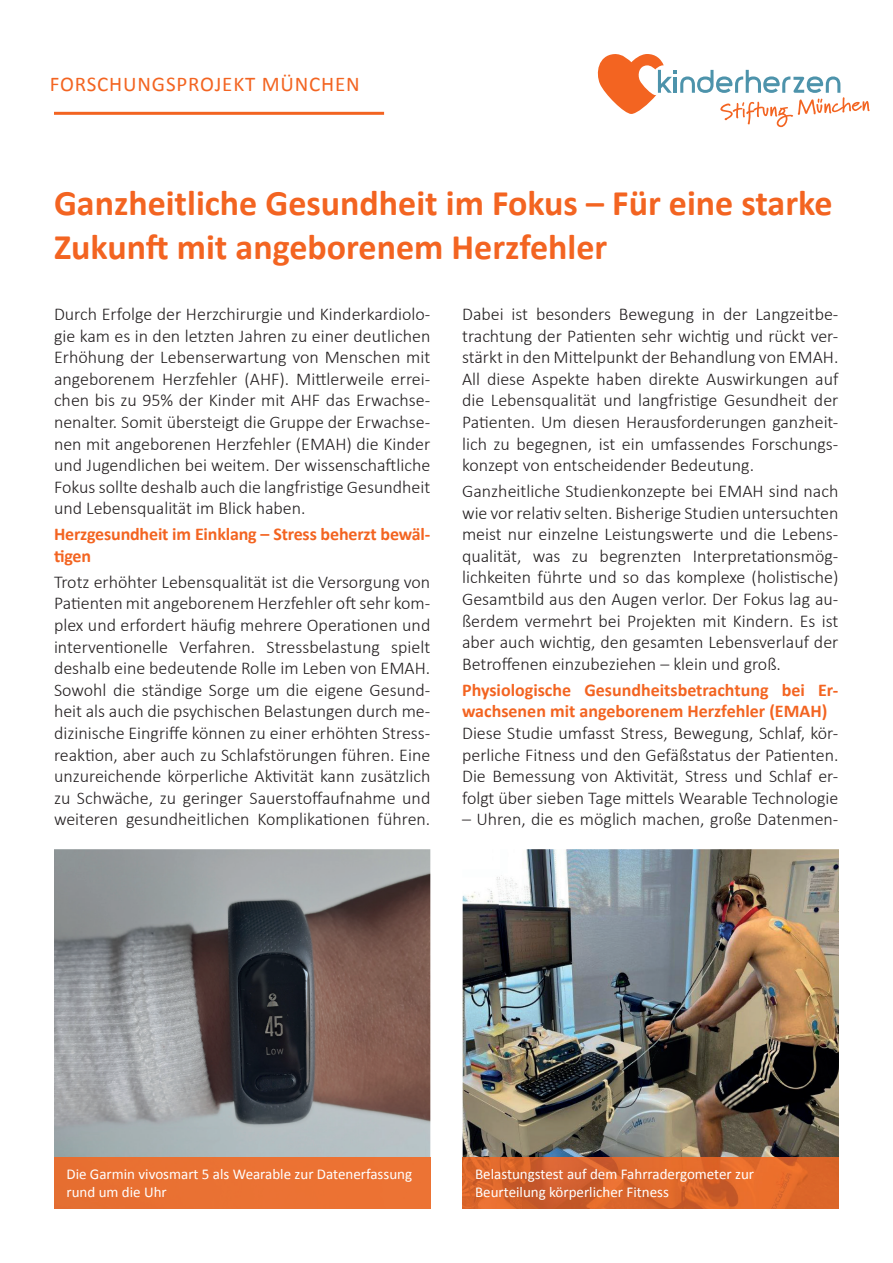
<style>
.page{position:relative;width:893px;height:1263px;background:#fff}
.page>*{position:absolute;margin:0;border:0;box-sizing:border-box;transform-origin:0 0}
.t1{font:700 36px/43.2px "Calibri";color:#f36421}
.t2{font:21px "Calibri";letter-spacing:.04em;color:#f36421}
.t3{font:300 18px/21.6px "Calibri";color:#231f20;text-align:justify}
.t4{font:700 18px/21.6px "Calibri";color:#f36421}
.t5{font:15px/18px "Calibri";color:#fff}
</style>
<div class="page">
<svg style="left:598px;top:54px;width:271px;height:73px"></svg>
<hr style="left:54px;top:112px;width:330px;height:3px;background:#f36421">
<img style="left:54px;top:849px;width:376px;height:308px">
<img style="left:463px;top:849px;width:376px;height:308px">
<div style="left:54px;top:1157px;width:376px;height:52px;background:#ea7233"></div>
<img style="left:463px;top:1157px;width:376px;height:52px">
<p class="t2" style="left:50px;top:71px;width:312px">FORSCHUNGSPROJEKT MÜNCHEN</p>
<h1 class="t1" style="left:54px;top:180px;width:780px">Ganzheitliche Gesundheit im Fokus – Für eine starke<br>Zukunft mit angeborenem Herzfehler</h1>
<p class="t3" style="left:54px;top:303px;width:378px">Durch Erfolge der Herzchirurgie und Kinderkardiolo&shy;gie kam es in den letzten Jahren zu einer deutlichen Erhöhung der Lebenserwartung von Menschen mit angeborenem Herzfehler (AHF). Mittlerweile errei&shy;chen bis zu 95% der Kinder mit AHF das Erwachse&shy;nenalter. Somit übersteigt die Gruppe der Erwachse&shy;nen mit angeborenen Herzfehler (EMAH) die Kinder und Jugendlichen bei weitem. Der wissenschaftliche Fokus sollte deshalb auch die langfristige Gesundheit und Lebensqualität im Blick haben.</p>
<p class="t4" style="left:54px;top:523px;width:378px">Herzgesundheit im Einklang – Stress beherzt bewäl&shy;tigen</p>
<p class="t3" style="left:54px;top:571px;width:378px">Trotz erhöhter Lebensqualität ist die Versorgung von Patienten mit angeborenem Herzfehler oft sehr kom&shy;plex und erfordert häufig mehrere Operationen und interventionelle Verfahren. Stressbelastung spielt deshalb eine bedeutende Rolle im Leben von EMAH.<br>Sowohl die ständige Sorge um die eigene Gesund&shy;heit als auch die psychischen Belastungen durch me&shy;dizinische Eingriffe können zu einer erhöhten Stress&shy;reaktion, aber auch zu Schlafstörungen führen. Eine unzureichende körperliche Aktivität kann zusätzlich zu Schwäche, zu geringer Sauerstoffaufnahme und weiteren gesundheitlichen Komplikationen führen.</p>
<p class="t3" style="left:462px;top:303px;width:378px">Dabei ist besonders Bewegung in der Langzeitbe&shy;trachtung der Patienten sehr wichtig und rückt ver&shy;stärkt in den Mittelpunkt der Behandlung von EMAH.<br>All diese Aspekte haben direkte Auswirkungen auf die Lebensqualität und langfristige Gesundheit der Patienten. Um diesen Herausforderungen ganzheit&shy;lich zu begegnen, ist ein umfassendes Forschungs&shy;konzept von entscheidender Bedeutung.</p>
<p class="t3" style="left:462px;top:480px;width:378px">Ganzheitliche Studienkonzepte bei EMAH sind nach wie vor relativ selten. Bisherige Studien untersuchten meist nur einzelne Leistungswerte und die Lebens&shy;qualität, was zu begrenzten Interpretationsmög&shy;lichkeiten führte und so das komplexe (holistische)<br>Gesamtbild aus den Augen verlor. Der Fokus lag au&shy;ßerdem vermehrt bei Projekten mit Kindern. Es ist aber auch wichtig, den gesamten Lebensverlauf der Betroffenen einzubeziehen – klein und groß.</p>
<p class="t4" style="left:462px;top:678px;width:378px">Physiologische Gesundheitsbetrachtung bei Er&shy;wachsenen mit angeborenem Herzfehler (EMAH)</p>
<p class="t3" style="left:462px;top:722px;width:378px">Diese Studie umfasst Stress, Bewegung, Schlaf, kör&shy;perliche Fitness und den Gefäßstatus der Patienten.<br>Die Bemessung von Aktivität, Stress und Schlaf er&shy;folgt über sieben Tage mittels Wearable Technologie</p>
<p class="t3" style="left:462px;top:808px;width:378px">– Uhren, die es möglich machen, große Datenmen-</p>
<p class="t5" style="left:66px;top:1164px;width:347px">Die Garmin vivosmart 5 als Wearable zur Datenerfassung rund um die Uhr</p>
<p class="t5" style="left:475px;top:1164px;width:281px">Belastungstest auf dem Fahrradergometer zur<br>Beurteilung körperlicher Fitness</p>
</div>
